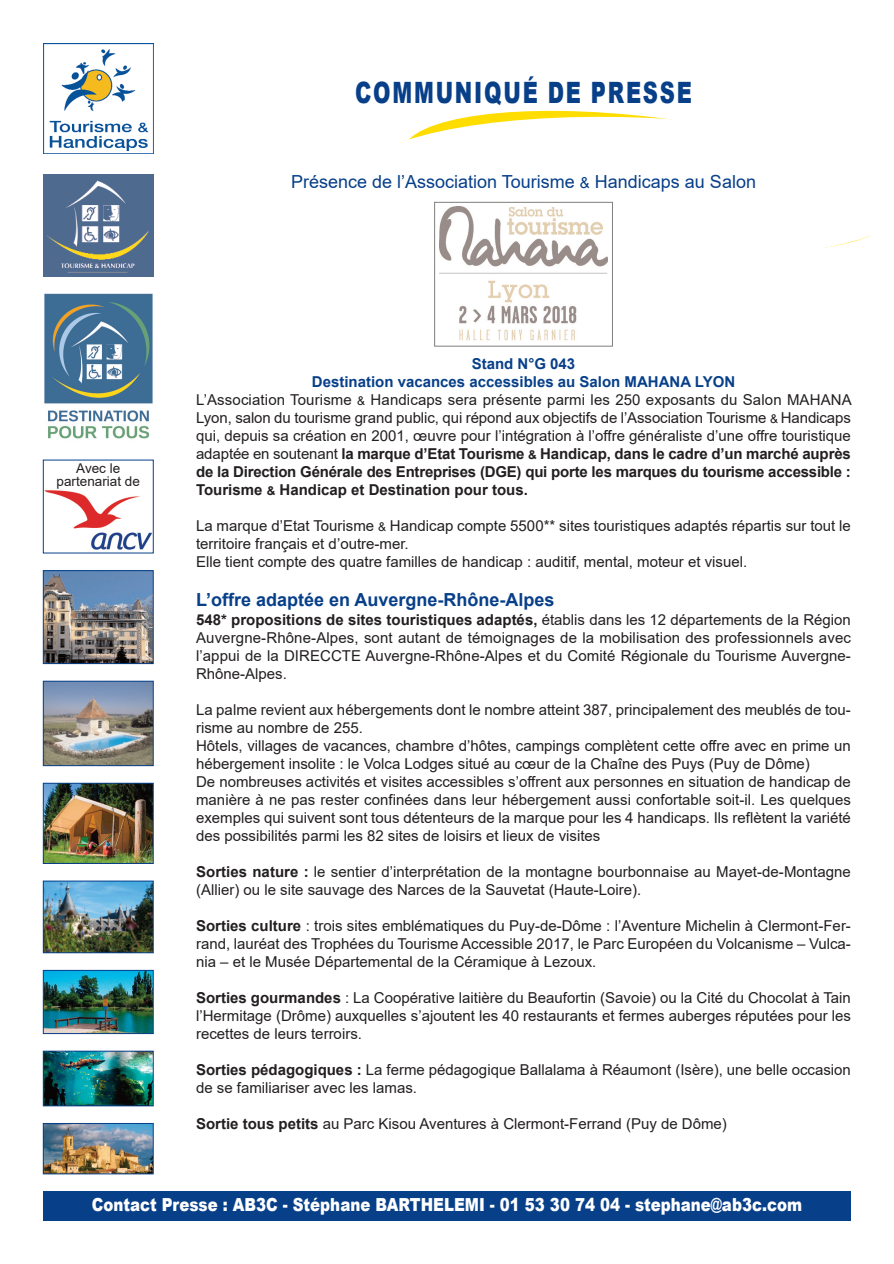
<style>
.page{position:relative;width:894px;height:1264px;background:#fff}
.page>*{position:absolute;margin:0;border:0;box-sizing:border-box;transform-origin:0 0}
.t1{font:900 29.4px "Arial";letter-spacing:.085em;color:#073f89;scale:.71 1}
.t2{font:900 18px "Arial";color:#fff;scale:.83 1}
.t3{font:18px "Arial";color:#073f89}
.t4{font:700 18px "Arial";color:#073f89}
.t5{font:15px/18px "Arial";color:#231f20}
.t6{font:700 15px "Arial";letter-spacing:-.01em;color:#231f20}
.t7{font:700 15px "Arial";color:#073f89}
.t8{font:13.5px/13.5px "Arial";color:#231f20;text-align:center}
.s1{font-size:15px}
.s2{font-size:12px}
.s3{font-weight:400}
.s4{font-weight:700}
</style>
<div class="page">
<img style="left:43px;top:43px;width:111px;height:111px">
<img style="left:43px;top:175px;width:111px;height:102px">
<img style="left:45px;top:572px;width:107px;height:90px">
<div style="left:43px;top:570px;width:111px;height:94px;border:1px solid #073f89"></div>
<img style="left:45px;top:683px;width:107px;height:81px">
<div style="left:43px;top:681px;width:111px;height:85px;border:1px solid #073f89"></div>
<img style="left:45px;top:883px;width:107px;height:68px">
<div style="left:43px;top:881px;width:111px;height:72px;border:1px solid #073f89"></div>
<img style="left:45px;top:972px;width:107px;height:60px">
<div style="left:43px;top:970px;width:111px;height:64px;border:1px solid #073f89"></div>
<img style="left:45px;top:1125px;width:107px;height:47px">
<div style="left:43px;top:1123px;width:111px;height:51px;border:1px solid #073f89"></div>
<img style="left:45px;top:1053px;width:107px;height:51px">
<div style="left:43px;top:1051px;width:111px;height:55px;border:1px solid #073f89"></div>
<div style="left:43px;top:1191px;width:808px;height:30px;background:#073f89"></div>
<svg style="left:408px;top:112px;width:466px;height:137px"></svg>
<img style="left:44px;top:294px;width:109px;height:145px">
<img style="left:45px;top:785px;width:107px;height:77px">
<div style="left:43px;top:783px;width:111px;height:81px;border:1px solid #073f89"></div>
<img style="left:45px;top:490px;width:107px;height:60px">
<div style="left:43px;top:460px;width:111px;height:93px;border:1px solid #073f89"></div>
<div style="left:434px;top:202px;width:179px;height:144px;border:1px solid #807f7d"></div>
<img style="left:439px;top:206px;width:169px;height:135px">
<h1 class="t1" style="left:355px;top:70px;width:476px">Communiqué de Presse</h1>
<p class="t3" style="left:291px;top:172px;width:466px">Présence de l’Association Tourisme <span class="s1">&amp;</span> Handicaps au Salon</p>
<p class="t8" style="left:57px;top:461px;width:85px">Avec le partenariat de</p>
<p class="t7" style="left:472px;top:356px;width:105px">Stand N°G 043</p>
<p class="t7" style="left:312px;top:374px;width:425px">Destination vacances accessibles au Salon MAHANA LYON</p>
<p class="t5" style="left:196px;top:391px;width:657px">L’Association Tourisme <span class="s2">&amp;</span> Handicaps sera présente parmi les 250 exposants du Salon MAHANA</p>
<p class="t5" style="left:196px;top:409px;width:656px">Lyon, salon du tourisme grand public, qui répond aux objectifs de l’Association Tourisme <span class="s2">&amp;</span> Handicaps</p>
<p class="t5" style="left:196px;top:427px;width:656px">qui, depuis sa création en 2001, œuvre pour l’intégration à l’offre généraliste d’une offre touristique</p>
<p class="t6" style="left:196px;top:446px;width:656px"><span class="s3">adaptée en soutenant</span> la marque d’Etat Tourisme <span class="s2">&amp;</span> Handicap, dans le cadre d’un marché auprès</p>
<p class="t6" style="left:196px;top:464px;width:656px">de la Direction Générale des Entreprises (DGE) qui porte les marques du tourisme accessible :</p>
<p class="t6" style="left:196px;top:482px;width:333px">Tourisme <span class="s2">&amp;</span> Handicap et Destination pour tous.</p>
<p class="t5" style="left:196px;top:517px;width:656px">La marque d’Etat Tourisme <span class="s2">&amp;</span> Handicap compte 5500** sites touristiques adaptés répartis sur tout le territoire français et d’outre-mer.<br>Elle tient compte des quatre familles de handicap : auditif, mental, moteur et visuel.</p>
<p class="t4" style="left:196px;top:589px;width:360px">L’offre adaptée en Auvergne-Rhône-Alpes</p>
<p class="t5" style="left:196px;top:611px;width:656px;text-align:justify"><span class="s4">548* propositions de sites touristiques adaptés,</span> établis dans les 12 départements de la Région Auvergne-Rhône-Alpes, sont autant de témoignages de la mobilisation des professionnels avec l’appui de la DIRECCTE Auvergne-Rhône-Alpes et du Comité Régionale du Tourisme Auvergne-Rhône-Alpes.</p>
<p class="t5" style="left:196px;top:701px;width:656px">La palme revient aux hébergements dont le nombre atteint 387, principalement des meublés de tou&shy;risme au nombre de 255.<br>Hôtels, villages de vacances, chambre d’hôtes, campings complètent cette offre avec en prime un hébergement insolite : le Volca Lodges situé au cœur de la Chaîne des Puys (Puy de Dôme)<br>De nombreuses activités et visites accessibles s’offrent aux personnes en situation de handicap de manière à ne pas rester confinées dans leur hébergement aussi confortable soit-il. Les quelques exemples qui suivent sont tous détenteurs de la marque pour les 4 handicaps. Ils reflètent la variété des possibilités parmi les 82 sites de loisirs et lieux de visites</p>
<p class="t5" style="left:196px;top:863px;width:656px"><span class="s4">Sorties nature :</span> le sentier d’interprétation de la montagne bourbonnaise au Mayet-de-Montagne (Allier) ou le site sauvage des Narces de la Sauvetat (Haute-Loire).</p>
<p class="t5" style="left:196px;top:917px;width:656px;text-align:justify"><span class="s4">Sorties culture</span> : trois sites emblématiques du Puy-de-Dôme : l’Aventure Michelin à Clermont-Fer&shy;rand, lauréat des Trophées du Tourisme Accessible 2017, le Parc Européen du Volcanisme – Vulca&shy;nia – et le Musée Départemental de la Céramique à Lezoux.</p>
<p class="t5" style="left:196px;top:989px;width:656px;text-align:justify"><span class="s4">Sorties gourmandes</span> : La Coopérative laitière du Beaufortin (Savoie) ou la Cité du Chocolat à Tain l’Hermitage (Drôme) auxquelles s’ajoutent les 40 restaurants et fermes auberges réputées pour les recettes de leurs terroirs.</p>
<p class="t5" style="left:196px;top:1061px;width:656px"><span class="s4">Sorties pédagogiques :</span> La ferme pédagogique Ballalama à Réaumont (Isère), une belle occasion de se familiariser avec les lamas.</p>
<p class="t5" style="left:196px;top:1115px;width:532px"><span class="s4">Sortie tous petits</span> au Parc Kisou Aventures à Clermont-Ferrand (Puy de Dôme)</p>
<p class="t2" style="left:92px;top:1191px;width:857px">Contact Presse : AB3C - stéphane BArTHeLemi - 01 53 30 74 04 - stephane@ab3c.com</p>
</div>
